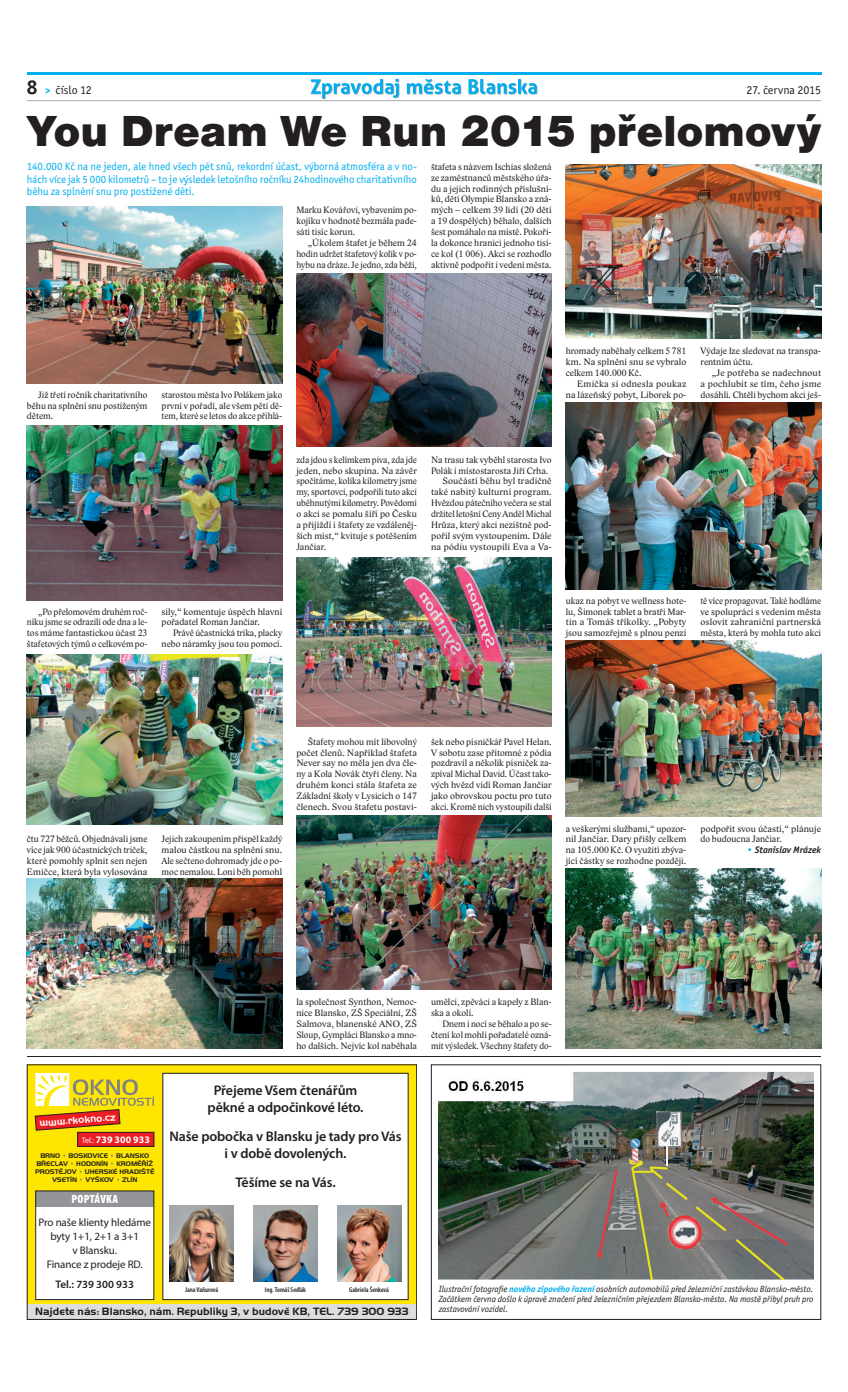
<style>
.page{position:relative;width:848px;height:1392px;background:#fff}
.page>*{position:absolute;margin:0;border:0;box-sizing:border-box;transform-origin:0 0}
.t1{font:45px "Nimbus Sans DOT Blac";letter-spacing:-.005em;color:#231f20}
.t2{font:600 14px/17px "Myriad Pro";letter-spacing:-.01em;color:#231f20;text-align:center}
.t3{font:12px "Officina Sans Itc TOT";letter-spacing:-.005em;color:#231f20}
.t4{font:900 condensed 12px "Myriad Pro";letter-spacing:.02em;color:#fff}
.t5{font:11px/12.5px "Officina Sans Itc TOT";color:#00aeef;text-align:justify}
.t6{font:11px/14px "Myriad Pro";letter-spacing:-.01em;color:#231f20;text-align:center}
.t7{font:700 11px "Handel Gothic DOT";letter-spacing:.005em;color:#231f20}
.t8{font:600 11px "Myriad Pro";color:#231f20}
.t9{font:700 10.6px "Handel Gothic DOT";color:#fff}
.t10{font:700 10px "Myriad Pro";color:#fff}
.t11{font:9.5px/10.8px "Lido STF";letter-spacing:.005em;color:#231f20;text-align:justify}
.t12{font:9.5px/10.8px "Lido STF";letter-spacing:.005em;color:#231f20;text-align:right;scale:1.04 1}
.t13{font:9.5px/10.8px "Lido STF";letter-spacing:.005em;color:#231f20;text-align:justify;scale:.96 1}
.t14{font:italic 700 9.5px "Officina Sans Itc TOT";letter-spacing:.005em;color:#231f20}
.t15{font:italic 9px/10px "Officina Sans Itc TOT";color:#231f20;text-align:justify}
.t16{font:700 7px/8px "Handel Gothic DOT";color:#231f20;text-align:center}
.t17{font:600 condensed 7px "Myriad Pro";color:#231f20}
.s1{font-family:"Officina Serif Itc TOT";font-weight:700;font-size:20px}
.s2{font-weight:700;font-size:9.5px;color:#00aeef}
.s3{color:#00aeef}
.s4{font-weight:400;font-size:8px}
.s5{color:#808285}
.s6{font-weight:700;color:#00aeef}
</style>
<div class="page">
<div style="left:27px;top:1064px;width:390px;height:256px;background:#ffe601"></div>
<div style="left:27px;top:1304px;width:389px;height:15px;background:#dcdddf"></div>
<div style="left:27px;top:1064px;width:390px;height:256px;border:1px solid #231f20"></div>
<svg style="left:35px;top:1073px;width:120px;height:58px"></svg>
<div style="left:78px;top:1132px;width:76px;height:14px;background:#ee1d23"></div>
<div style="left:77px;top:1132px;width:77px;height:15px;border:1px solid #231f20"></div>
<div style="left:163px;top:1073px;width:245px;height:226px;background:#fff"></div>
<div style="left:163px;top:1073px;width:245px;height:227px;border:1px solid #231f20"></div>
<div style="left:36px;top:1204px;width:118px;height:95px;background:#fff"></div>
<div style="left:35px;top:1191px;width:119px;height:15px;background:#939598"></div>
<div style="left:35px;top:1191px;width:119px;height:109px;border:1px solid #231f20"></div>
<img style="left:170px;top:1205px;width:63px;height:77px">
<img style="left:253px;top:1205px;width:64px;height:77px">
<img style="left:337px;top:1205px;width:64px;height:77px">
<img style="left:27px;top:206px;width:255px;height:177px">
<img style="left:27px;top:425px;width:255px;height:175px">
<img style="left:27px;top:655px;width:255px;height:169px">
<img style="left:27px;top:879px;width:255px;height:169px">
<img style="left:296px;top:274px;width:255px;height:172px">
<img style="left:566px;top:164px;width:255px;height:175px">
<img style="left:566px;top:402px;width:255px;height:188px">
<img style="left:566px;top:641px;width:255px;height:175px">
<img style="left:566px;top:869px;width:255px;height:179px">
<img style="left:296px;top:557px;width:255px;height:170px">
<img style="left:296px;top:816px;width:255px;height:173px">
<div style="left:431px;top:1064px;width:390px;height:256px;border:1px solid #231f20"></div>
<img style="left:438px;top:1071px;width:375px;height:209px">
<hr style="left:27px;top:1056px;width:794px;height:1px;background:#231f20">
<hr style="left:27px;top:72px;width:794px;height:3px;background:#00aeef">
<svg style="left:310px;top:79px;width:89px;height:20px"></svg>
<svg style="left:407px;top:79px;width:54px;height:16px"></svg>
<svg style="left:468px;top:79px;width:69px;height:16px"></svg>
<hr style="left:27px;top:100px;width:794px;height:1px;background:#a8a9ad">
<p class="t3" style="left:27px;top:86px;width:66px"><span class="s1">8</span> <span class="s2">&gt;</span> číslo 12</p>
<p class="t3" style="left:746px;top:86px;width:76px">27. června 2015</p>
<h1 class="t1" style="left:27px;top:115px;width:795px">You Dream We Run 2015 přelomový</h1>
<p class="t5" style="left:27px;top:161px;width:391px">140.000 Kč na ne jeden, ale hned všech pět snů, rekordní účast, výborná atmosféra a v no&shy;hách více jak 5 000 kilometrů – to je výsledek letošního ročníku 24hodinového charitativního běhu za splnění snu pro postižené děti.</p>
<p class="t11" style="left:296px;top:205px;width:122px">Marku Kovářovi, vybavením po&shy;kojíku v hodnotě bezmála pade&shy;sáti tisíc korun.</p>
<p class="t11" style="left:296px;top:238px;width:122px;text-indent:11px">„Úkolem štafet je během 24 hodin udržet štafetový kolík v po&shy;hybu na dráze. Je jedno, zda běží,</p>
<p class="t11" style="left:431px;top:162px;width:122px">štafeta s názvem Ischias složená ze zaměstnanců městského úřa&shy;du a jejich rodinných příslušní&shy;ků, dětí Olympie Blansko a zná&shy;mých – celkem 39 lidí (20 dětí a 19 dospělých) běhalo, dalších šest pomáhalo na místě. Pokoři&shy;la dokonce hranici jednoho tisí&shy;ce kol (1 006). Akci se rozhodlo aktivně podpořit i vedení města.</p>
<p class="t11" style="left:27px;top:390px;width:122px;text-indent:11px">Již třetí ročník charitativního běhu na splnění snu postiženým dětem.</p>
<p class="t13" style="left:162px;top:390px;width:127px">starostou města Ivo Polákem jako první v pořadí, ale všem pěti dě&shy;tem, které se letos do akce přihlá-</p>
<p class="t11" style="left:296px;top:455px;width:122px">zda jdou s kelímkem piva, zda jde jeden, nebo skupina. Na závěr spočítáme, kolika kilometry jsme my, sportovci, podpořili tuto akci uběhnutými kilometry. Povědomí o akci se pomalu šíří po Česku a přijíždí i štafety ze vzdáleněj&shy;ších míst,“ kvituje s potěšením Jančiar.</p>
<p class="t11" style="left:431px;top:455px;width:122px">Na trasu tak vyběhl starosta Ivo</p>
<p class="t11" style="left:431px;top:466px;width:119px">Polák i místostarosta Jiří Crha.</p>
<p class="t12" style="left:442px;top:477px;width:106px">Součástí běhu byl tradičně</p>
<p class="t12" style="left:431px;top:487px;width:117px">také nabitý kulturní program.</p>
<p class="t11" style="left:431px;top:498px;width:122px">Hvězdou pátečního večera se stal</p>
<p class="t11" style="left:431px;top:509px;width:122px">držitel letošní Ceny Anděl Michal</p>
<p class="t11" style="left:431px;top:520px;width:122px">Hrůza, který akci nezištně pod-</p>
<p class="t12" style="left:431px;top:531px;width:117px">pořil svým vystoupením. Dále</p>
<p class="t12" style="left:431px;top:542px;width:117px">na pódiu vystoupili Eva a Va-</p>
<p class="t11" style="left:566px;top:346px;width:122px">hromady naběhaly celkem 5 781 km. Na splnění snu se vybralo celkem 140.000 Kč.</p>
<p class="t12" style="left:566px;top:379px;width:117px">Emička si odnesla poukaz na lázeňský pobyt, Liborek po-</p>
<p class="t11" style="left:700px;top:346px;width:122px">Výdaje lze sledovat na transpa&shy;rentním účtu.</p>
<p class="t12" style="left:700px;top:368px;width:117px;text-align:justify;text-indent:11px">„Je potřeba se nadechnout a pochlubit se tím, čeho jsme dosáhli. Chtěli bychom akci ješ-</p>
<p class="t11" style="left:27px;top:607px;width:122px;text-indent:11px">„Po přelomovém druhém roč&shy;níku jsme se odrazili ode dna a le&shy;tos máme fantastickou účast 23 štafetových týmů o celkovém po-</p>
<p class="t11" style="left:162px;top:607px;width:122px">sily,“ komentuje úspěch hlavní pořadatel Roman Jančiar.</p>
<p class="t11" style="left:162px;top:628px;width:122px;text-align:right">Právě účastnická trika, placky nebo náramky jsou tou pomocí.</p>
<p class="t11" style="left:566px;top:596px;width:122px">ukaz na pobyt ve wellness hote&shy;lu, Šimonek tablet a bratři Mar&shy;tin a Tomáš tříkolky. „Pobyty jsou samozřejmě s plnou penzí</p>
<p class="t13" style="left:700px;top:596px;width:127px">tě více propagovat. Také hodláme ve spolupráci s vedením města oslovit zahraniční partnerská města, která by mohla tuto akci</p>
<p class="t11" style="left:27px;top:834px;width:122px">čtu 727 běžců. Objednávali jsme více jak 900 účastnických triček, které pomohly splnit sen nejen Emičce, která byla vylosována</p>
<p class="t11" style="left:162px;top:834px;width:122px">Jejich zakoupením přispěl každý malou částkou na splnění snu.<br>Ale sečteno dohromady jde o po&shy;moc nemalou. Loni běh pomohl</p>
<p class="t11" style="left:296px;top:737px;width:122px;text-indent:11px">Štafety mohou mít libovolný počet členů. Například štafeta Never say no měla jen dva čle&shy;ny a Kola Novák čtyři členy. Na druhém konci stála štafeta ze Základní školy v Lysicích o 147 členech. Svou štafetu postavi-</p>
<p class="t11" style="left:431px;top:737px;width:122px">šek nebo písničkář Pavel Helan.<br>V sobotu zase přítomné z pódia pozdravil a několik písniček za&shy;zpíval Michal David. Účast tako&shy;vých hvězd vidí Roman Jančiar jako obrovskou poctu pro tuto akci. Kromě nich vystoupili další</p>
<p class="t11" style="left:566px;top:824px;width:122px">a veškerými službami,“ upozor&shy;nil Jančiar. Dary přišly celkem na 105.000 Kč. O využití zbýva&shy;jící částky se rozhodne později.</p>
<p class="t11" style="left:700px;top:824px;width:122px">podpořit svou účastí,“ plánuje do budoucna Jančiar.</p>
<p class="t14" style="left:746px;top:846px;width:76px"><span class="s3">•</span> Stanislav Mrázek</p>
<p class="t9" style="left:39px;top:1119px;width:78px;rotate:-4deg">www.rkokno.cz</p>
<p class="t10" style="left:82px;top:1136px;width:70px"><span class="s4">Tel.:</span> 739 300 933</p>
<p class="t16" style="left:35px;top:1152px;width:121px">BRNO <span class="s5">•</span> BOSKOVICE <span class="s5">•</span> BLANSKO<br>BŘECLAV <span class="s5">•</span> HODONÍN <span class="s5">•</span> KROMĚŘÍŽ<br>PROSTĚJOV <span class="s5">•</span> UHERSKÉ HRADIŠTĚ<br>VSETÍN <span class="s5">•</span> VYŠKOV <span class="s5">•</span> ZLÍN</p>
<p class="t4" style="left:72px;top:1195px;width:48px">POPTÁVKA</p>
<p class="t6" style="left:39px;top:1216px;width:114px">Pro naše klienty hledáme byty 1+1, 2+1 a 3+1<br>v Blansku.<br>Finance z prodeje RD.</p>
<p class="t8" style="left:56px;top:1280px;width:80px">Tel.: 739 300 933</p>
<p class="t11" style="left:296px;top:997px;width:122px">la společnost Synthon, Nemoc&shy;nice Blansko, ZŠ Speciální, ZŠ Salmova, blanenské ANO, ZŠ Sloup, Gympláci Blansko a mno&shy;ho dalších. Nejvíc kol naběhala</p>
<h2 class="t2" style="left:208px;top:1083px;width:157px">Přejeme Všem čtenářům pěkné a odpočinkové léto.</h2>
<h2 class="t2" style="left:170px;top:1129px;width:233px">Naše pobočka v Blansku je tady pro Vás i v době dovolených.</h2>
<h2 class="t2" style="left:235px;top:1175px;width:102px">Těšíme se na Vás.</h2>
<p class="t17" style="left:185px;top:1287px;width:35px">Jana Vaňurová</p>
<p class="t17" style="left:265px;top:1287px;width:43px">Ing. Tomáš Sedlák</p>
<p class="t17" style="left:349px;top:1287px;width:41px">Gabriela Šenková</p>
<p class="t7" style="left:35px;top:1308px;width:375px">Najdete nás: Blansko, nám. Republiky 3, v budově KB, TEL. 739 300 933</p>
<p class="t11" style="left:431px;top:997px;width:122px">umělci, zpěváci a kapely z Blan&shy;ska a okolí.</p>
<p class="t11" style="left:431px;top:1019px;width:122px;text-indent:11px">Dnem i nocí se běhalo a po se&shy;čtení kol mohli pořadatelé ozná&shy;mit výsledek. Všechny štafety do-</p>
<p class="t15" style="left:438px;top:1285px;width:376px">Ilustrační fotografie <span class="s6">nového zipového řazení</span> osobních automobilů před železniční zastávkou Blansko-město.<br>Začátkem června došlo k úpravě značení před železničním přejezdem Blansko-město. Na mostě přibyl pruh pro zastavování vozidel.</p>
</div>
